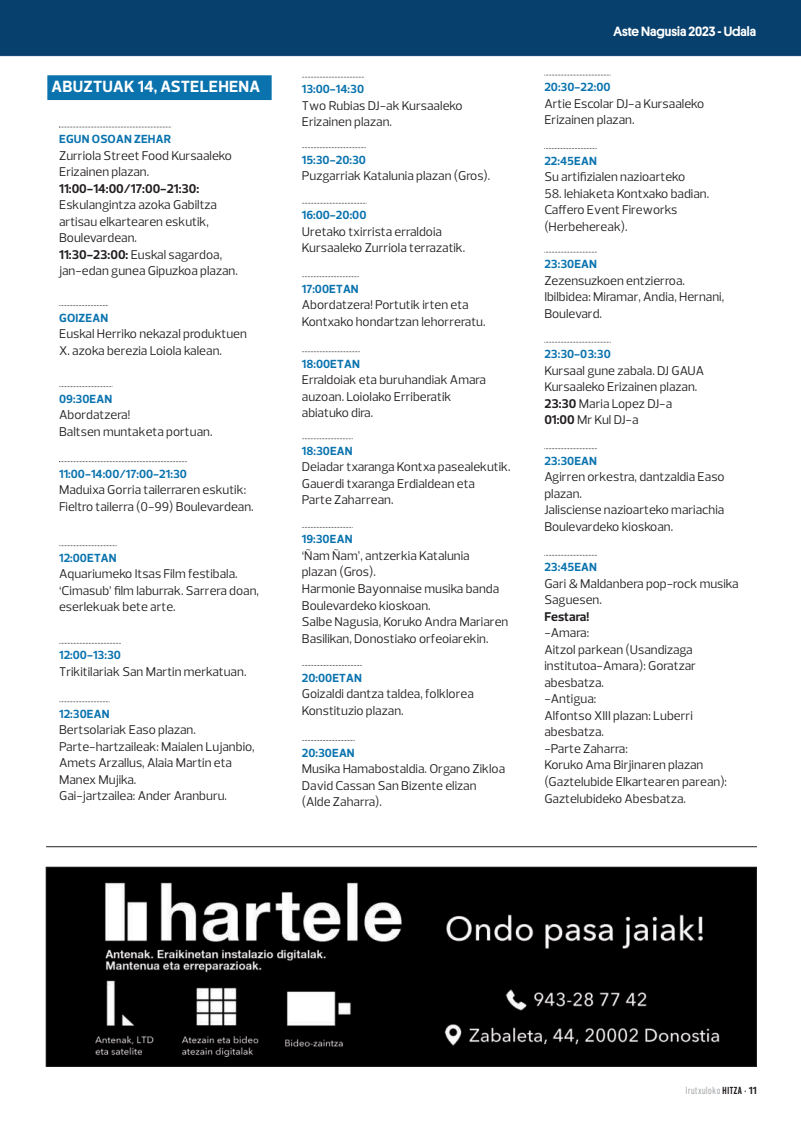
<style>
.page{position:relative;width:801px;height:1123px;background:#fff}
.page>*{position:absolute;margin:0;border:0;box-sizing:border-box;transform-origin:0 0}
.t1{font:700 16.5px "Prelo";letter-spacing:.015em;color:#fff}
.t2{font:500 13.5px "Platform";color:#fff}
.t3{font:12.9px/16.5px "Prelo";color:#231f20}
.t4{font:700 12.9px "Prelo";color:#231f20}
.t5{font:700 12px "Prelo";letter-spacing:.005em;color:#0a73ae}
.t6{font:10.5px "Prelo Compressed";letter-spacing:.05em;color:#939598}
.s1{font-weight:700}
.s2{font-weight:700;color:#231f20}
.s3{font-family:"Prelo";font-weight:500;color:#231f20}
.s4{font-family:"Prelo";font-weight:700;color:#231f20}
</style>
<div class="page">
<img style="left:0;top:0;width:800px;height:1067px">
<hr style="left:46px;top:846px;width:710px;height:1px;background:#231f20">
<div style="left:47px;top:75px;width:224px;height:25px;background:#0a73ae"></div>
<svg style="left:59px;top:127px;width:112px;height:1px"></svg>
<svg style="left:59px;top:305px;width:49px;height:1px"></svg>
<svg style="left:59px;top:386px;width:54px;height:1px"></svg>
<svg style="left:59px;top:461px;width:128px;height:1px"></svg>
<svg style="left:59px;top:545px;width:58px;height:1px"></svg>
<svg style="left:59px;top:643px;width:62px;height:1px"></svg>
<svg style="left:59px;top:701px;width:51px;height:1px"></svg>
<svg style="left:301px;top:77px;width:63px;height:1px"></svg>
<svg style="left:301px;top:147px;width:65px;height:1px"></svg>
<svg style="left:301px;top:203px;width:65px;height:1px"></svg>
<svg style="left:301px;top:276px;width:58px;height:1px"></svg>
<svg style="left:301px;top:351px;width:59px;height:1px"></svg>
<svg style="left:301px;top:438px;width:52px;height:1px"></svg>
<svg style="left:301px;top:527px;width:51px;height:1px"></svg>
<svg style="left:301px;top:665px;width:61px;height:1px"></svg>
<svg style="left:301px;top:740px;width:54px;height:1px"></svg>
<svg style="left:544px;top:75px;width:66px;height:1px"></svg>
<svg style="left:544px;top:148px;width:53px;height:1px"></svg>
<svg style="left:544px;top:252px;width:53px;height:1px"></svg>
<svg style="left:544px;top:342px;width:66px;height:1px"></svg>
<svg style="left:544px;top:448px;width:53px;height:1px"></svg>
<svg style="left:544px;top:555px;width:53px;height:1px"></svg>
<img style="left:48px;top:868px;width:706px;height:196px">
<div style="left:46px;top:866px;width:710px;height:200px;border:1px solid #231f20"></div>
<p class="t1" style="left:51px;top:76px;width:210px">ABUZTUAK 14, ASTELEHENA</p>
<p class="t5" style="left:59px;top:132px;width:113px">EGUN OSOAN ZEHAR</p>
<p class="t3" style="left:59px;top:147px;width:174px">Zurriola Street Food Kursaaleko<br>Erizainen plazan.</p>
<p class="t4" style="left:59px;top:180px;width:142px">11:00-14:00/17:00-21:30:</p>
<p class="t3" style="left:59px;top:197px;width:180px">Eskulangintza azoka Gabiltza artisau elkartearen eskutik,<br>Boulevardean.<br><span class="s1">11:30-23:00:</span> Euskal sagardoa, jan-edan gunea Gipuzkoa plazan.</p>
<p class="t5" style="left:59px;top:310px;width:50px">GOIZEAN</p>
<p class="t3" style="left:59px;top:326px;width:189px">Euskal Herriko nekazal produktuen<br>X. azoka berezia Loiola kalean.</p>
<p class="t5" style="left:59px;top:391px;width:55px">09:30EAN</p>
<p class="t3" style="left:59px;top:407px;width:155px">Abordatzera!<br>Baltsen muntaketa portuan.</p>
<p class="t5" style="left:59px;top:466px;width:129px">11:00-14:00/17:00-21:30</p>
<p class="t3" style="left:59px;top:482px;width:196px">Maduixa Gorria tailerraren eskutik:<br>Fieltro tailerra (0-99) Boulevardean.</p>
<p class="t5" style="left:59px;top:550px;width:59px">12:00ETAN</p>
<p class="t3" style="left:59px;top:566px;width:201px">Aquariumeko Itsas Film festibala. ‘Cimasub’ film laburrak. Sarrera doan, eserlekuak bete arte.</p>
<p class="t5" style="left:59px;top:648px;width:63px">12:00-13:30</p>
<p class="t3" style="left:59px;top:663px;width:189px">Trikitilariak San Martin merkatuan.</p>
<p class="t5" style="left:59px;top:706px;width:52px">12:30EAN</p>
<p class="t3" style="left:59px;top:722px;width:197px">Bertsolariak Easo plazan.<br>Parte-hartzaileak: Maialen Lujanbio,<br>Amets Arzallus, Alaia Martin eta<br>Manex Mujika.<br>Gai-jartzailea: Ander Aranburu.</p>
<p class="t5" style="left:301px;top:82px;width:64px">13:00-14:30</p>
<p class="t3" style="left:301px;top:97px;width:162px">Two Rubias DJ-ak Kursaaleko<br>Erizainen plazan.</p>
<p class="t5" style="left:301px;top:152px;width:66px">15:30-20:30</p>
<p class="t3" style="left:301px;top:168px;width:190px">Puzgarriak Katalunia plazan (Gros).</p>
<p class="t5" style="left:301px;top:208px;width:66px">16:00-20:00</p>
<p class="t3" style="left:301px;top:223px;width:165px">Uretako txirrista erraldoia<br>Kursaaleko Zurriola terrazatik.</p>
<p class="t5" style="left:301px;top:281px;width:58px">17:00ETAN</p>
<p class="t3" style="left:301px;top:297px;width:185px">Abordatzera! Portutik irten eta<br>Kontxako hondartzan lehorreratu.</p>
<p class="t5" style="left:301px;top:356px;width:60px">18:00ETAN</p>
<p class="t3" style="left:301px;top:372px;width:185px">Erraldoiak eta buruhandiak Amara auzoan. Loiolako Erriberatik abiatuko dira.</p>
<p class="t5" style="left:301px;top:443px;width:52px">18:30EAN</p>
<p class="t3" style="left:301px;top:459px;width:210px">Deiadar txaranga Kontxa pasealekutik.<br>Gauerdi txaranga Erdialdean eta<br>Parte Zaharrean.</p>
<p class="t5" style="left:301px;top:532px;width:52px">19:30EAN</p>
<p class="t3" style="left:301px;top:547px;width:208px">‘Ñam Ñam’, antzerkia Katalunia<br>plazan (Gros).<br>Harmonie Bayonnaise musika banda<br>Boulevardeko kioskoan.<br>Salbe Nagusia, Koruko Andra Mariaren<br>Basilikan, Donostiako orfeoiarekin.</p>
<p class="t5" style="left:301px;top:670px;width:62px">20:00ETAN</p>
<p class="t3" style="left:301px;top:685px;width:173px">Goizaldi dantza taldea, folklorea<br>Konstituzio plazan.</p>
<p class="t5" style="left:301px;top:745px;width:54px">20:30EAN</p>
<p class="t3" style="left:301px;top:760px;width:205px">Musika Hamabostaldia. Organo Zikloa<br>David Cassan San Bizente elizan (Alde Zaharra).</p>
<p class="t2" style="left:613px;top:23px;width:144px">AsteNagusia 2023 -Udala</p>
<p class="t5" style="left:544px;top:80px;width:68px">20:30-22:00</p>
<p class="t3" style="left:544px;top:95px;width:161px">Artie Escolar DJ-a Kursaaleko<br>Erizainen plazan.</p>
<p class="t5" style="left:544px;top:153px;width:54px">22:45EAN</p>
<p class="t3" style="left:544px;top:169px;width:142px">Su artifizialen nazioarteko</p>
<p class="t3" style="left:544px;top:185px;width:166px">58. lehiaketa Kontxako badian.<br>Caffero Event Fireworks (Herbehereak).</p>
<p class="t5" style="left:544px;top:257px;width:54px">23:30EAN</p>
<p class="t3" style="left:544px;top:272px;width:181px">Zezensuzkoen entzierroa.<br>Ibilbidea: Miramar, Andia, Hernani,<br>Boulevard.</p>
<p class="t5" style="left:544px;top:347px;width:68px">23:30-03:30</p>
<p class="t3" style="left:544px;top:362px;width:161px">Kursaal gune zabala. DJ GAUA<br>Kursaaleko Erizainen plazan.<br><span class="s1">23:30</span> Maria Lopez DJ-a<br><span class="s1">01:00</span> Mr Kul DJ-a</p>
<p class="t5" style="left:544px;top:453px;width:54px">23:30EAN</p>
<p class="t3" style="left:544px;top:469px;width:182px">Agirren orkestra, dantzaldia Easo plazan.<br>Jalisciense nazioarteko mariachia<br>Boulevardeko kioskoan.</p>
<p class="t5" style="left:544px;top:560px;width:54px">23:45EAN</p>
<p class="t3" style="left:544px;top:575px;width:196px">Gari &amp; Maldanbera pop-rock musika<br>Saguesen.</p>
<p class="t4" style="left:544px;top:608px;width:46px">Festara!</p>
<p class="t3" style="left:544px;top:625px;width:184px">-Amara:<br>Aitzol parkean (Usandizaga institutoa-Amara): Goratzar abesbatza.<br>-Antigua:<br>Alfontso XIII plazan: Luberri abesbatza.<br>-Parte Zaharra:<br>Koruko Ama Birjinaren plazan (Gaztelubide Elkartearen parean):<br>Gaztelubideko Abesbatza.</p>
<p class="t6" style="left:685px;top:1083px;width:72px">Irutxuloko <span class="s2">HITZA</span> <span class="s3">·</span><span class="s4">11</span></p>
</div>
